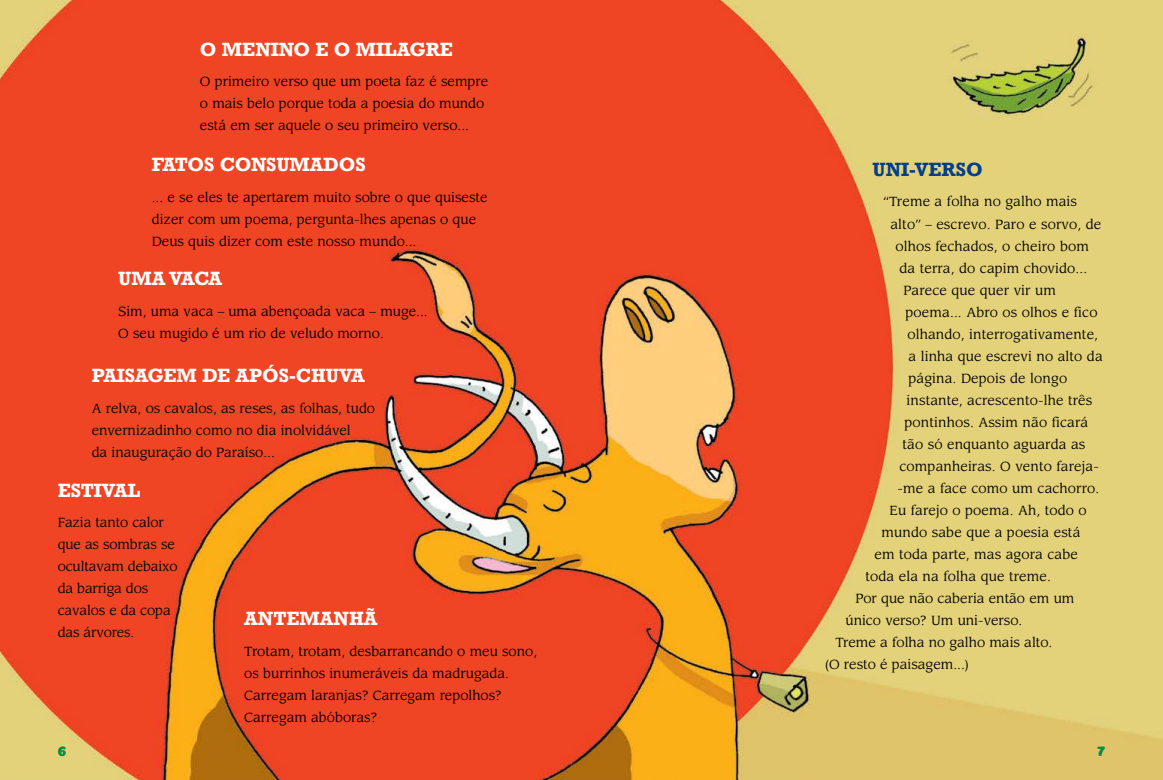
<style>
.page{position:relative;width:1163px;height:780px;background:#fff}
.page>*{position:absolute;margin:0;border:0;box-sizing:border-box;transform-origin:0 0}
.t1{font:700 18px "Rockwell";color:#fff}
.t2{font:700 18px "Rockwell";color:#023f88}
.t3{font:14px "Coiny";color:#008c44}
.t4{font:13px/22px "Leawood Std";color:#000}
</style>
<div class="page">
<img style="left:0;top:0;width:1162px;height:780px">
<h1 class="t1" style="left:200px;top:37px;width:254px">O MENINO E O MILAGRE</h1>
<p class="t4" style="left:200px;top:71px;width:290px">O primeiro verso que um poeta faz é sempre o mais belo porque toda a poesia do mundo está em ser aquele o seu primeiro verso...</p>
<h1 class="t1" style="left:152px;top:153px;width:216px">FATOS CONSUMADOS</h1>
<p class="t4" style="left:152px;top:186px;width:337px">... e se eles te apertarem muito sobre o que quiseste dizer com um poema, pergunta‑lhes apenas o que<br>Deus quis dizer com este nosso mundo...</p>
<h1 class="t1" style="left:118px;top:267px;width:105px">UMA VACA</h1>
<p class="t4" style="left:118px;top:300px;width:311px">Sim, uma vaca – uma abençoada vaca – muge...<br>O seu mugido é um rio de veludo morno.</p>
<h1 class="t1" style="left:92px;top:364px;width:275px">PAISAGEM DE APÓS‑CHUVA</h1>
<p class="t4" style="left:92px;top:397px;width:285px">A relva, os cavalos, as reses, as folhas, tudo envernizadinho como no dia inolvidável<br>da inauguração do Paraíso...</p>
<h1 class="t1" style="left:58px;top:478px;width:84px">ESTIVAL</h1>
<p class="t4" style="left:58px;top:512px;width:121px">Fazia tanto calor que as sombras se ocultavam debaixo da barriga dos cavalos e da copa das árvores.</p>
<h1 class="t1" style="left:244px;top:607px;width:135px">ANTEMANHÃ</h1>
<p class="t4" style="left:244px;top:640px;width:294px">Trotam, trotam, desbarrancando o meu sono, os burrinhos inumeráveis da madrugada.<br>Carregam laranjas? Carregam repolhos?<br>Carregam abóboras?</p>
<h1 class="t2" style="left:872px;top:158px;width:112px">UNI‑VERSO</h1>
<p class="t4" style="left:883px;top:191px;width:195px">“Treme a folha no galho mais</p>
<p class="t4" style="left:890px;top:213px;width:212px">alto” – escrevo. Paro e sorvo, de</p>
<p class="t4" style="left:895px;top:235px;width:195px">olhos fechados, o cheiro bom</p>
<p class="t4" style="left:899px;top:257px;width:189px">da terra, do capim chovido...</p>
<p class="t4" style="left:903px;top:279px;width:154px">Parece que quer vir um</p>
<p class="t4" style="left:905px;top:301px;width:193px">poema... Abro os olhos e fico</p>
<p class="t4" style="left:907px;top:323px;width:192px">olhando, interrogativamente,</p>
<p class="t4" style="left:908px;top:345px;width:196px">a linha que escrevi no alto da</p>
<p class="t4" style="left:908px;top:367px;width:160px">página. Depois de longo</p>
<p class="t4" style="left:906px;top:389px;width:187px">instante, acrescento‑lhe três</p>
<p class="t4" style="left:904px;top:411px;width:185px">pontinhos. Assim não ficará</p>
<p class="t4" style="left:902px;top:433px;width:184px">tão só enquanto aguarda as</p>
<p class="t4" style="left:899px;top:455px;width:200px">companheiras. O vento fareja-</p>
<p class="t4" style="left:897px;top:477px;width:203px">‑me a face como um cachorro.</p>
<p class="t4" style="left:889px;top:499px;width:199px">Eu farejo o poema. Ah, todo o</p>
<p class="t4" style="left:881px;top:521px;width:200px">mundo sabe que a poesia está</p>
<p class="t4" style="left:874px;top:543px;width:205px">em toda parte, mas agora cabe</p>
<p class="t4" style="left:865px;top:565px;width:187px">toda ela na folha que treme.</p>
<p class="t4" style="left:855px;top:587px;width:220px">Por que não caberia então em um</p>
<p class="t4" style="left:845px;top:609px;width:178px">único verso? Um uni‑verso.</p>
<p class="t4" style="left:835px;top:631px;width:218px">Treme a folha no galho mais alto.</p>
<p class="t4" style="left:824px;top:653px;width:146px">(O resto é paisagem...)</p>
<p class="t3" style="left:58px;top:743px;width:10px">6</p>
<p class="t3" style="left:1096px;top:743px;width:10px">7</p>
</div>
